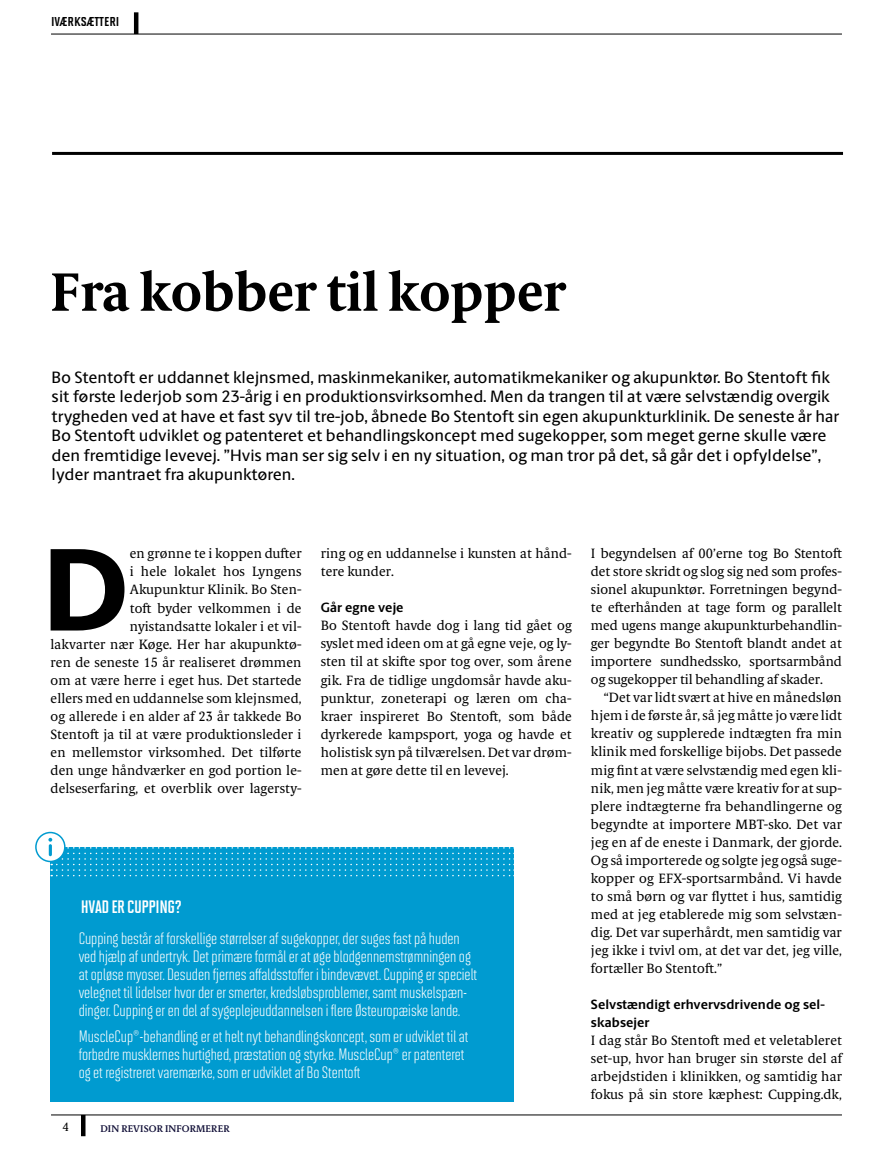
<style>
.page{position:relative;width:893px;height:1149px;background:#fff}
.page>*{position:absolute;margin:0;border:0;box-sizing:border-box;transform-origin:0 0}
.t1{font:800 117.9px "Berling Sans";color:#000}
.t2{font:700 54px "Berling Serif Text";color:#000}
.t3{font:18px "Solano Gothic MVB Bd Cap";letter-spacing:-.02em;color:#fff}
.t4{font:16.5px/18px "Solano Gothic MVB";color:#fff}
.t5{font:500 16.5px/19.5px "Berling Sans";color:#000}
.t6{font:15px "Solano Gothic MVB Bd SC";color:#000}
.t7{font:13.5px/18px "Berling Serif Text";letter-spacing:.01em;color:#000;text-align:justify}
.t8{font:700 13.5px/18px "Berling Sans";letter-spacing:.01em;color:#000}
.t9{font:12px "Berling Serif Text";color:#000}
.t10{font:600 9.75px "Berling Serif Text";letter-spacing:.01em;color:#131139}
</style>
<div class="page">
<hr style="left:81px;top:1114px;width:4px;height:21px;background:#000">
<hr style="left:51px;top:1114px;width:791px;height:1px;background:#000">
<hr style="left:52px;top:152px;width:791px;height:3px;background:#000">
<hr style="left:51px;top:34px;width:791px;height:1px;background:#000">
<hr style="left:134px;top:12px;width:4px;height:22px;background:#000">
<div style="left:50px;top:846px;width:464px;height:254px;background:#009bd0"></div>
<svg style="left:35px;top:831px;width:479px;height:45px"></svg>
<p class="t6" style="left:51px;top:13px;width:70px">IVÆRKSÆTTERI</p>
<h2 class="t2" style="left:51px;top:259px;width:517px">Fra kobber til kopper</h2>
<p class="t5" style="left:52px;top:367px;width:789px">Bo Stentoft er uddannet klejnsmed, maskinmekaniker, automatikmekaniker og akupunktør. Bo Stentoft fik sit første lederjob som 23-årig i en produktionsvirksomhed. Men da trangen til at være selvstændig overgik trygheden ved at have et fast syv til tre-job, åbnede Bo Stentoft sin egen akupunkturklinik. De seneste år har Bo Stentoft udviklet og patenteret et behandlingskoncept med sugekopper, som meget gerne skulle være den fremtidige levevej. ”Hvis man ser sig selv i en ny situation, og man tror på det, så går det i opfyldelse”, lyder mantraet fra akupunktøren.</p>
<p class="t7" style="left:51px;top:544px;width:253px;text-align:right">en grønne te i koppen dufter<br>i hele lokalet hos Lyngens<br>Akupunktur Klinik. Bo Sten-<br>toft byder velkommen i de nyistandsatte lokaler i et vil-<br>lakvarter nær Køge. Her har akupunktø&shy;ren de seneste 15 år realiseret drømmen om at være herre i eget hus. Det startede ellers med en uddannelse som klejnsmed, og allerede i en alder af 23 år takkede Bo Stentoft ja til at være produktionsleder i en mellemstor virksomhed. Det tilførte den unge håndværker en god portion le&shy;delseserfaring, et overblik over lagersty-</p>
<p class="t7" style="left:321px;top:544px;width:252px">ring og en uddannelse i kunsten at hånd&shy;tere kunder.</p>
<h1 class="t1" style="left:42px;top:517px;width:88px">D</h1>
<p class="t8" style="left:321px;top:598px;width:84px">Går egne veje</p>
<p class="t7" style="left:321px;top:616px;width:253px">Bo Stentoft havde dog i lang tid gået og syslet med ideen om at gå egne veje, og ly&shy;sten til at skifte spor tog over, som årene gik. Fra de tidlige ungdomsår havde aku&shy;punktur, zoneterapi og læren om cha&shy;kraer inspireret Bo Stentoft, som både dyrkerede kampsport, yoga og havde et holistisk syn på tilværelsen. Det var drøm&shy;men at gøre dette til en levevej.</p>
<h3 class="t3" style="left:81px;top:896px;width:102px">HVAD ER CUPPING?</h3>
<p class="t4" style="left:79px;top:928px;width:400px">Cupping består af forskellige størrelser af sugekopper, der suges fast på huden ved hjælp af undertryk. Det primære formål er at øge blodgennemstrømningen og at opløse myoser. Desuden fjernes affaldsstoffer i bindevævet. Cupping er specielt velegnet til lidelser hvor der er smerter, kredsløbsproblemer, samt muskelspæn&shy;dinger. Cupping er en del af sygeplejeuddannelsen i flere Østeuropæiske lande.</p>
<p class="t4" style="left:79px;top:1027px;width:391px">MuscleCup®-behandling er et helt nyt behandlingskoncept, som er udviklet til at forbedre musklernes hurtighed, præstation og styrke. MuscleCup® er patenteret og et registreret varemærke, som er udviklet af Bo Stentoft</p>
<p class="t9" style="left:63px;top:1119px;width:8px">4</p>
<p class="t10" style="left:100px;top:1121px;width:131px">DIN REVISOR INFORMERER</p>
<p class="t7" style="left:591px;top:544px;width:253px">I begyndelsen af 00’erne tog Bo Stentoft det store skridt og slog sig ned som profes&shy;sionel akupunktør. Forretningen begynd&shy;te efterhånden at tage form og parallelt med ugens mange akupunkturbehandlin&shy;ger begyndte Bo Stentoft blandt andet at importere sundhedssko, sportsarmbånd og sugekopper til behandling af skader.</p>
<p class="t7" style="left:591px;top:688px;width:253px;text-indent:13px">“Det var lidt svært at hive en månedsløn hjem i de første år, så jeg måtte jo være lidt kreativ og supplerede indtægten fra min klinik med forskellige bijobs. Det passede mig fint at være selvstændig med egen kli&shy;nik, men jeg måtte være kreativ for at sup&shy;plere indtægterne fra behandlingerne og begyndte at importere MBT-sko. Det var jeg en af de eneste i Danmark, der gjorde.<br>Og så importerede og solgte jeg også suge&shy;kopper og EFX-sportsarmbånd. Vi havde to små børn og var flyttet i hus, samtidig med at jeg etablerede mig som selvstæn&shy;dig. Det var superhårdt, men samtidig var jeg ikke i tvivl om, at det var det, jeg ville, fortæller Bo Stentoft.”</p>
<p class="t8" style="left:591px;top:994px;width:235px">Selvstændigt erhvervsdrivende og sel&shy;skabsejer</p>
<p class="t7" style="left:591px;top:1030px;width:253px">I dag står Bo Stentoft med et veletableret set-up, hvor han bruger sin største del af arbejdstiden i klinikken, og samtidig har fokus på sin store kæphest: Cupping.dk,</p>
</div>
